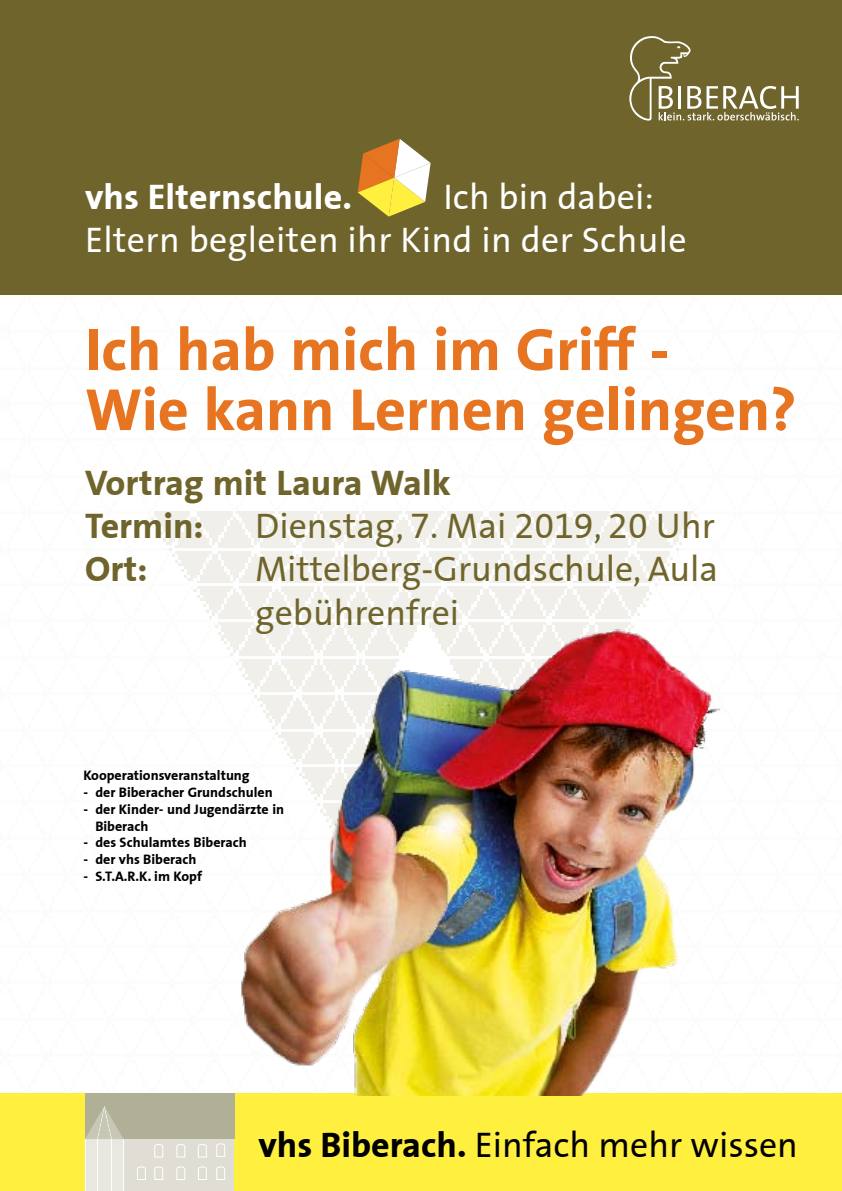
<style>
.page{position:relative;width:842px;height:1191px;background:#fff}
.page>*{position:absolute;margin:0;border:0;box-sizing:border-box;transform-origin:0 0}
.t1{font:700 60px/60px "The Sans Correspondence";color:#e67421}
.t2{font:36px/43.2px "The Sans Correspondence";color:#6f652c}
.t3{font:36px/43.2px "The Sans Correspondence";letter-spacing:.01em;color:#fff}
.t4{font:700 36px/43.2px "The Sans Correspondence";color:#6f652c}
.t5{font:36px "The Sans Correspondence";color:#000}
.t6{font:700 36px "The Sans Correspondence";letter-spacing:.005em;color:#fff}
.t7{font:700 14px/16.8px "The Sans Correspondence";color:#000}
.s1{font-weight:700}
</style>
<div class="page">
<div style="left:0;top:0;width:842px;height:295px;background:#6f652c"></div>
<div style="left:0;top:1093px;width:842px;height:98px;background:#fff040"></div>
<div style="left:118px;top:1139px;width:116px;height:52px;background:#e0ded4"></div>
<svg style="left:216px;top:1143px;width:9px;height:14px"></svg>
<svg style="left:198px;top:1144px;width:9px;height:13px"></svg>
<svg style="left:176px;top:1144px;width:10px;height:13px"></svg>
<svg style="left:154px;top:1144px;width:9px;height:13px"></svg>
<svg style="left:137px;top:1166px;width:9px;height:14px"></svg>
<svg style="left:154px;top:1166px;width:9px;height:14px"></svg>
<svg style="left:176px;top:1166px;width:10px;height:14px"></svg>
<svg style="left:198px;top:1166px;width:9px;height:14px"></svg>
<svg style="left:216px;top:1166px;width:9px;height:14px"></svg>
<div style="left:85px;top:1093px;width:149px;height:46px;background:#b0b096"></div>
<svg style="left:85px;top:1107px;width:39px;height:84px"></svg>
<div style="left:104px;top:1105px;width:9px;height:34px;background:#000;opacity:.75"></div>
<svg style="left:358px;top:139px;width:73px;height:78px"></svg>
<img style="left:200px;top:553px;width:642px;height:542px">
<svg style="left:629px;top:36px;width:170px;height:85px"></svg>
<h2 class="t6" style="left:85px;top:178px;width:269px">vhs Elternschule.</h2>
<h2 class="t3" style="left:85px;top:177px;width:603px;text-indent:358px">Ich bin dabei:<br>Eltern begleiten ihr Kind in der Schule</h2>
<h1 class="t1" style="left:85px;top:322px;width:713px">Ich hab mich im Griff -<br>Wie kann Lernen gelingen?</h1>
<h2 class="t4" style="left:85px;top:462px;width:367px">Vortrag mit Laura Walk<br>Termin:</h2>
<h2 class="t2" style="left:255px;top:506px;width:462px">Dienstag, 7. Mai 2019, 20 Uhr</h2>
<h2 class="t4" style="left:85px;top:549px;width:64px">Ort:</h2>
<h2 class="t2" style="left:255px;top:549px;width:465px">Mittelberg-Grundschule, Aula gebührenfrei</h2>
<p class="t7" style="left:83px;top:767px;width:168px">Kooperationsveranstaltung</p>
<p class="t7" style="left:83px;top:784px;width:191px">- der Biberacher Grundschulen</p>
<p class="t7" style="left:95px;top:801px;width:190px;text-indent:-12px">- der Kinder- und Jugendärzte in<br>Biberach</p>
<p class="t7" style="left:83px;top:834px;width:165px">- des Schulamtes Biberach</p>
<p class="t7" style="left:83px;top:851px;width:115px">- der vhs Biberach</p>
<p class="t7" style="left:83px;top:868px;width:120px">- S.T.A.R.K. im Kopf</p>
<h2 class="t5" style="left:259px;top:1126px;width:541px"><span class="s1">vhs Biberach.</span> Einfach mehr wissen</h2>
</div>
